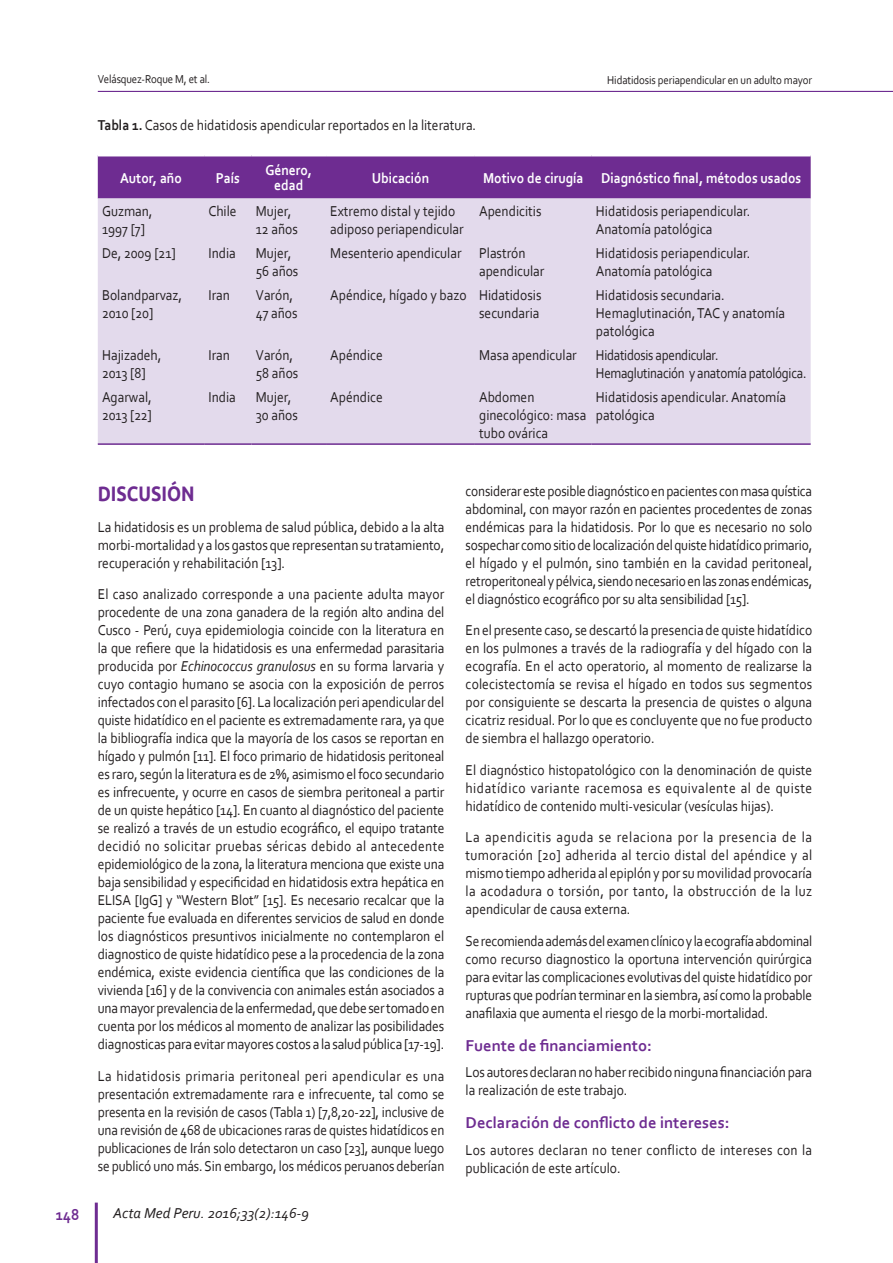
<style>
.page{position:relative;width:893px;height:1263px;background:#fff}
.page>*{position:absolute;margin:0;border:0;box-sizing:border-box;transform-origin:0 0}
._07_SUB{font:700 21px "Ubuntu";color:#6e2c91;scale:.85 1}
._08_SUB2{font:700 16.5px "Corbel";color:#6e2c91}
._08_SUB2-2{font:700 16.5px "Corbel";color:#6e2c91;scale:.9 1}
._06_TEXTOS{font:15px/18px "Corbel";color:#231f20;text-align:justify;scale:.9 1}
._06_TEXTOS-2{font:15px/18px "Corbel";color:#231f20;text-align:justify;scale:.89 1}
.CELDA{font:15px/18px "Corbel";color:#231f20;scale:.9 1}
.CABECERA{font:700 15px/15px "Corbel";color:#fff;text-align:center;scale:.9 1}
.CELDA-2{font:15px/18px "Corbel";letter-spacing:-.02em;color:#231f20;scale:.87 1}
.t1{font:italic 15px "Corbel";color:#231f20}
.t2{font:12px "Corbel";letter-spacing:-.01em;color:#231f20;scale:.9 1}
.s1{font-weight:700}
.s2{font-style:italic}
</style>
<div class="page">
<hr style="left:95px;top:1202px;width:3px;height:61px;background:#6e2c91">
<hr style="left:98px;top:91px;width:795px;height:1px;background:#6e2c91">
<div style="left:98px;top:156px;width:713px;height:42px;background:#6e2c91"></div>
<div style="left:98px;top:198px;width:713px;height:245px;background:#e3daec"></div>
<hr style="left:98px;top:443px;width:106px;height:2px;background:#6e2c91">
<hr style="left:204px;top:443px;width:48px;height:2px;background:#6e2c91">
<hr style="left:252px;top:443px;width:74px;height:2px;background:#6e2c91">
<hr style="left:326px;top:443px;width:149px;height:2px;background:#6e2c91">
<hr style="left:475px;top:443px;width:117px;height:2px;background:#6e2c91">
<hr style="left:592px;top:443px;width:219px;height:2px;background:#6e2c91">
<p class="t2" style="left:98px;top:71px;width:126px">Velásquez-Roque M, et al.</p>
<p class="t2" style="left:607px;top:73px;width:229px">Hidatidosis periapendicular en un adulto mayor</p>
<p class="_06_TEXTOS" style="left:98px;top:116px;width:422px"><span class="s1">Tabla 1.</span> Casos de hidatidosis apendicular reportados en la literatura.</p>
<p class="CABECERA" style="left:120px;top:170px;width:70px">Autor, año</p>
<p class="CABECERA" style="left:216px;top:170px;width:28px">País</p>
<p class="CABECERA" style="left:265px;top:162px;width:54px">Género, edad</p>
<p class="CABECERA" style="left:372px;top:170px;width:65px">Ubicación</p>
<p class="CABECERA" style="left:483px;top:170px;width:113px">Motivo de cirugía</p>
<p class="CABECERA" style="left:601px;top:170px;width:224px">Diagnóstico final, métodos usados</p>
<p class="CELDA" style="left:102px;top:202px;width:58px">Guzman,</p>
<p class="CELDA" style="left:102px;top:220px;width:49px">1997 [7]</p>
<p class="CELDA" style="left:330px;top:202px;width:150px">Extremo distal y tejido adiposo periapendicular</p>
<p class="CELDA" style="left:479px;top:202px;width:71px">Apendicitis</p>
<p class="CELDA" style="left:596px;top:202px;width:173px">Hidatidosis periapendicular.<br>Anatomía patológica</p>
<p class="CELDA" style="left:208px;top:202px;width:33px">Chile</p>
<p class="CELDA" style="left:256px;top:202px;width:41px">Mujer,</p>
<p class="CELDA" style="left:256px;top:220px;width:48px">12 años</p>
<p class="CELDA" style="left:102px;top:244px;width:83px">De, 2009 [21]</p>
<p class="CELDA" style="left:208px;top:244px;width:32px">India</p>
<p class="CELDA" style="left:256px;top:244px;width:41px">Mujer,</p>
<p class="CELDA" style="left:256px;top:262px;width:49px">56 años</p>
<p class="CELDA" style="left:330px;top:244px;width:147px">Mesenterio apendicular</p>
<p class="CELDA" style="left:479px;top:244px;width:74px">Plastrón apendicular</p>
<p class="CELDA" style="left:596px;top:244px;width:173px">Hidatidosis periapendicular.</p>
<p class="CELDA" style="left:596px;top:262px;width:131px">Anatomía patológica</p>
<p class="CELDA" style="left:102px;top:286px;width:90px">Bolandparvaz,<br>2010 [20]</p>
<p class="CELDA" style="left:208px;top:286px;width:25px">Iran</p>
<p class="CELDA" style="left:256px;top:286px;width:43px">Varón,</p>
<p class="CELDA" style="left:256px;top:304px;width:48px">47 años</p>
<p class="CELDA" style="left:330px;top:286px;width:153px">Apéndice, hígado y bazo</p>
<p class="CELDA" style="left:479px;top:286px;width:71px">Hidatidosis secundaria</p>
<p class="CELDA" style="left:596px;top:286px;width:212px">Hidatidosis secundaria.<br>Hemaglutinación, TAC y anatomía patológica</p>
<p class="CELDA" style="left:102px;top:345px;width:67px">Hajizadeh,</p>
<p class="CELDA" style="left:102px;top:363px;width:50px">2013 [8]</p>
<p class="CELDA" style="left:208px;top:345px;width:25px">Iran</p>
<p class="CELDA" style="left:256px;top:345px;width:43px">Varón,</p>
<p class="CELDA" style="left:256px;top:363px;width:49px">58 años</p>
<p class="CELDA" style="left:330px;top:345px;width:60px">Apéndice</p>
<p class="CELDA" style="left:479px;top:345px;width:110px">Masa apendicular</p>
<p class="CELDA-2" style="left:596px;top:345px;width:243px">Hidatidosis apendicular.<br>Hemaglutinación y anatomía patológica.</p>
<p class="CELDA" style="left:102px;top:387px;width:57px">Agarwal,</p>
<p class="CELDA" style="left:102px;top:405px;width:57px">2013 [22]</p>
<p class="CELDA" style="left:208px;top:387px;width:32px">India</p>
<p class="CELDA" style="left:256px;top:387px;width:41px">Mujer,</p>
<p class="CELDA" style="left:256px;top:405px;width:48px">30 años</p>
<p class="CELDA" style="left:330px;top:387px;width:60px">Apéndice</p>
<p class="CELDA" style="left:479px;top:387px;width:121px">Abdomen ginecológico: masa tubo ovárica</p>
<p class="CELDA" style="left:596px;top:387px;width:213px">Hidatidosis apendicular. Anatomía patológica</p>
<p class="_07_SUB" style="left:98px;top:480px;width:116px">DISCUSIÓN</p>
<p class="_06_TEXTOS" style="left:98px;top:517px;width:387px">La hidatidosis es un problema de salud pública, debido a la alta morbi-mortalidad y a los gastos que representan su tratamiento, recuperación y rehabilitación [13].</p>
<p class="_06_TEXTOS" style="left:98px;top:585px;width:387px">El caso analizado corresponde a una paciente adulta mayor procedente de una zona ganadera de la región alto andina del Cusco - Perú, cuya epidemiologia coincide con la literatura en la que refiere que la hidatidosis es una enfermedad parasitaria producida por <span class="s2">Echinococcus granulosus</span> en su forma larvaria y cuyo contagio humano se asocia con la exposición de perros infectados con el parasito [6]. La localización peri apendicular del quiste hidatídico en el paciente es extremadamente rara, ya que la bibliografía indica que la mayoría de los casos se reportan en hígado y pulmón [11]. El foco primario de hidatidosis peritoneal es raro, según la literatura es de 2%, asimismo el foco secundario es infrecuente, y ocurre en casos de siembra peritoneal a partir de un quiste hepático [14]. En cuanto al diagnóstico del paciente se realizó a través de un estudio ecográfico, el equipo tratante decidió no solicitar pruebas séricas debido al antecedente epidemiológico de la zona, la literatura menciona que existe una baja sensibilidad y especificidad en hidatidosis extra hepática en ELISA [IgG] y “Western Blot” [15]. Es necesario recalcar que la paciente fue evaluada en diferentes servicios de salud en donde los diagnósticos presuntivos inicialmente no contemplaron el diagnostico de quiste hidatídico pese a la procedencia de la zona endémica, existe evidencia científica que las condiciones de la vivienda [16] y de la convivencia con animales están asociados a una mayor prevalencia de la enfermedad, que debe ser tomado en cuenta por los médicos al momento de analizar las posibilidades diagnosticas para evitar mayores costos a la salud pública [17-19].</p>
<p class="_06_TEXTOS-2" style="left:98px;top:1066px;width:391px">La hidatidosis primaria peritoneal peri apendicular es una presentación extremadamente rara e infrecuente, tal como se presenta en la revisión de casos (Tabla 1) [7,8,20-22], inclusive de una revisión de 468 de ubicaciones raras de quistes hidatídicos en publicaciones de Irán solo detectaron un caso [23], aunque luego se publicó uno más. Sin embargo, los médicos peruanos deberían</p>
<p class="_08_SUB2-2" style="left:56px;top:1204px;width:28px">148</p>
<p class="t1" style="left:113px;top:1203px;width:197px">Acta Med Peru. 2016;33(2):146-9</p>
<p class="_06_TEXTOS-2" style="left:466px;top:482px;width:391px">considerar este posible diagnóstico en pacientes con masa quística abdominal, con mayor razón en pacientes procedentes de zonas endémicas para la hidatidosis. Por lo que es necesario no solo sospechar como sitio de localización del quiste hidatídico primario, el hígado y el pulmón, sino también en la cavidad peritoneal, retroperitoneal y pélvica, siendo necesario en las zonas endémicas, el diagnóstico ecográfico por su alta sensibilidad [15].</p>
<p class="_06_TEXTOS" style="left:466px;top:621px;width:387px">En el presente caso, se descartó la presencia de quiste hidatídico en los pulmones a través de la radiografía y del hígado con la ecografía. En el acto operatorio, al momento de realizarse la colecistectomía se revisa el hígado en todos sus segmentos por consiguiente se descarta la presencia de quistes o alguna cicatriz residual. Por lo que es concluyente que no fue producto de siembra el hallazgo operatorio.</p>
<p class="_06_TEXTOS" style="left:466px;top:761px;width:387px">El diagnóstico histopatológico con la denominación de quiste hidatídico variante racemosa es equivalente al de quiste hidatídico de contenido multi-vesicular (vesículas hijas).</p>
<p class="_06_TEXTOS" style="left:466px;top:828px;width:387px">La apendicitis aguda se relaciona por la presencia de la tumoración [20] adherida al tercio distal del apéndice y al mismo tiempo adherida al epiplón y por su movilidad provocaría la acodadura o torsión, por tanto, la obstrucción de la luz apendicular de causa externa.</p>
<p class="_06_TEXTOS-2" style="left:466px;top:932px;width:391px">Se recomienda además del examen clínico y la ecografía abdominal como recurso diagnostico la oportuna intervención quirúrgica para evitar las complicaciones evolutivas del quiste hidatídico por rupturas que podrían terminar en la siembra, así como la probable anafilaxia que aumenta el riesgo de la morbi-mortalidad.</p>
<p class="_08_SUB2" style="left:466px;top:1035px;width:188px">Fuente de financiamiento:</p>
<p class="_06_TEXTOS" style="left:466px;top:1063px;width:387px">Los autores declaran no haber recibido ninguna financiación para la realización de este trabajo.</p>
<p class="_08_SUB2" style="left:466px;top:1113px;width:265px">Declaración de conflicto de intereses:</p>
<p class="_06_TEXTOS" style="left:466px;top:1140px;width:387px">Los autores declaran no tener conflicto de intereses con la publicación de este artículo.</p>
</div>
